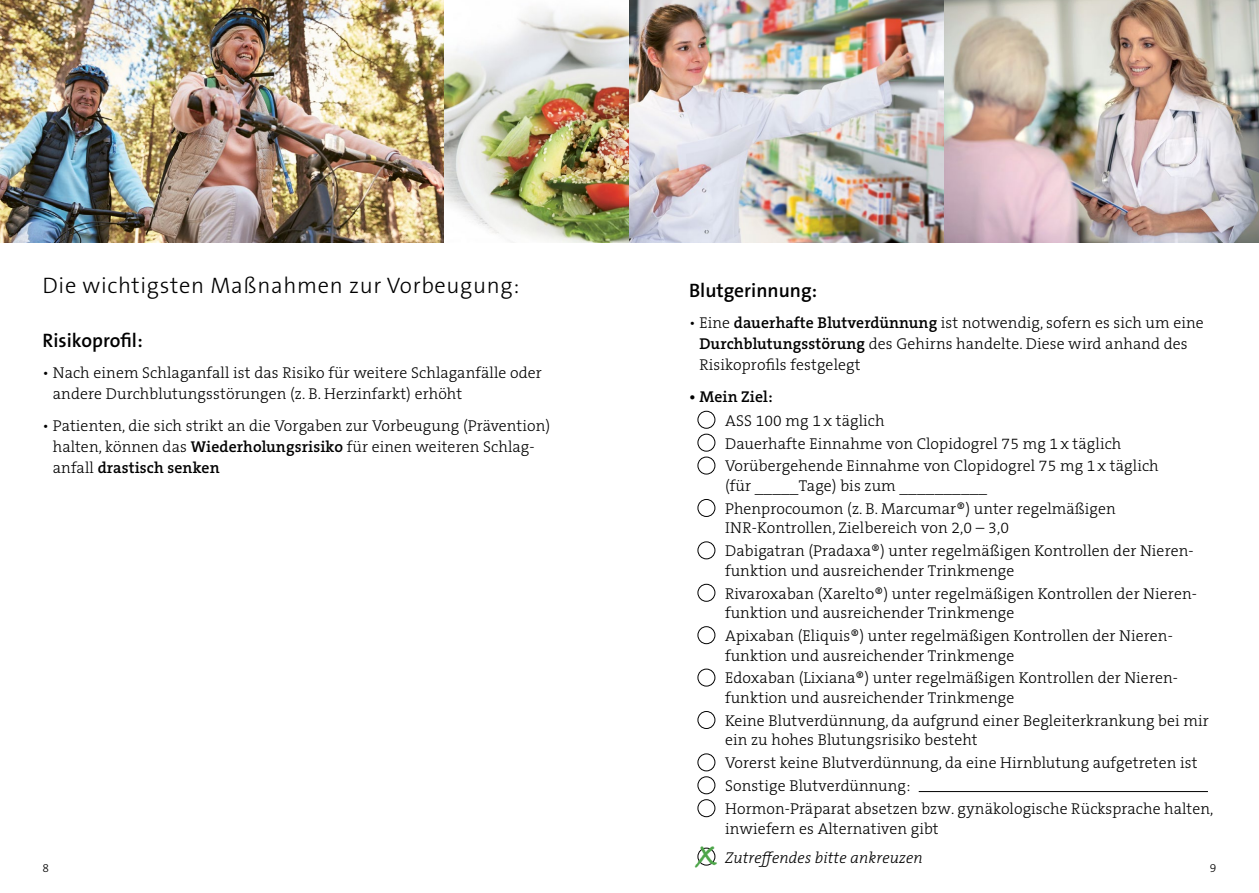
<style>
.page{position:relative;width:1259px;height:893px;background:#fff}
.page>*{position:absolute;margin:0;border:0;box-sizing:border-box;transform-origin:0 0}
.t1{font:700 40.5px "Bradley Hand ITCTT";color:#4ea54a}
.t2{font:300 22.5px "The Sans B W3";letter-spacing:.03em;color:#000}
.t3{font:600 19.5px "The Sans B W6";color:#000}
.t4{font:300 15.75px/23px "The Serif B W3";letter-spacing:.01em;color:#000}
.t5{font:600 15.75px "The Serif B W6";letter-spacing:.01em;color:#000}
.t6{font:italic 300 15.75px "The Serif B W3";letter-spacing:.01em;color:#000}
.t7{font:300 12px "The Sans B W3";color:#000}
.s1{font-family:"The Serif B W6";font-weight:600}
.s2{font-family:"The Serif B W3";font-weight:300}
</style>
<div class="page">
<hr style="left:918px;top:791px;width:290px;height:1px;background:#000">
<div style="left:697px;top:411px;width:18px;height:18px;border:1px solid #000;border-radius:50%"></div>
<div style="left:697px;top:434px;width:18px;height:18px;border:1px solid #000;border-radius:50%"></div>
<div style="left:697px;top:457px;width:18px;height:17px;border:1px solid #000;border-radius:50%"></div>
<div style="left:697px;top:499px;width:18px;height:18px;border:1px solid #000;border-radius:50%"></div>
<div style="left:697px;top:541px;width:18px;height:18px;border:1px solid #000;border-radius:50%"></div>
<div style="left:697px;top:584px;width:18px;height:18px;border:1px solid #000;border-radius:50%"></div>
<div style="left:697px;top:626px;width:18px;height:18px;border:1px solid #000;border-radius:50%"></div>
<div style="left:697px;top:669px;width:18px;height:17px;border:1px solid #000;border-radius:50%"></div>
<div style="left:697px;top:711px;width:18px;height:18px;border:1px solid #000;border-radius:50%"></div>
<div style="left:697px;top:753px;width:18px;height:18px;border:1px solid #000;border-radius:50%"></div>
<div style="left:697px;top:776px;width:18px;height:18px;border:1px solid #000;border-radius:50%"></div>
<div style="left:697px;top:799px;width:18px;height:18px;border:1px solid #000;border-radius:50%"></div>
<div style="left:697px;top:848px;width:18px;height:17px;border:1px solid #000;border-radius:50%"></div>
<img style="left:0;top:0;width:1259px;height:242px">
<h2 class="t2" style="left:43px;top:271px;width:478px">Die wichtigsten Maßnahmen zur Vorbeugung:</h2>
<p class="t3" style="left:689px;top:277px;width:130px">Blutgerinnung:</p>
<p class="t4" style="left:699px;top:312px;width:506px;line-height:21px;text-indent:-10px">• Eine <span class="s1">dauerhafte Blutverdünnung</span> ist notwendig, sofern es sich um eine<br><span class="s1">Durchblutungsstörung</span> des Gehirns handelte. Diese wird anhand des<br>Risikoprofils festgelegt</p>
<p class="t5" style="left:689px;top:386px;width:85px">• Mein Ziel:</p>
<p class="t4" style="left:725px;top:409px;width:435px">ASS 100 mg 1 x täglich<br>Dauerhafte Einnahme von Clopidogrel 75 mg 1 x täglich<br>Vorübergehende Einnahme von Clopidogrel 75 mg 1 x täglich</p>
<p class="t4" style="left:725px;top:474px;width:392px">(für _____Tage) bis zum __________<br>Phenprocoumon (z. B. Marcumar®) unter regelmäßigen</p>
<p class="t4" style="left:725px;top:517px;width:470px">INR-Kontrollen, Zielbereich von 2,0 – 3,0<br>Dabigatran (Pradaxa®) unter regelmäßigen Kontrollen der Nieren-</p>
<p class="t4" style="left:725px;top:559px;width:473px">funktion und ausreichender Trinkmenge<br>Rivaroxaban (Xarelto®) unter regelmäßigen Kontrollen der Nieren-</p>
<p class="t4" style="left:725px;top:601px;width:449px">funktion und ausreichender Trinkmenge<br>Apixaban (Eliquis®) unter regelmäßigen Kontrollen der Nieren-</p>
<p class="t4" style="left:725px;top:644px;width:454px">funktion und ausreichender Trinkmenge<br>Edoxaban (Lixiana®) unter regelmäßigen Kontrollen der Nieren-</p>
<p class="t4" style="left:725px;top:686px;width:485px">funktion und ausreichender Trinkmenge<br>Keine Blutverdünnung, da aufgrund einer Begleiterkrankung bei mir</p>
<p class="t4" style="left:725px;top:729px;width:490px">ein zu hohes Blutungsrisiko besteht<br>Vorerst keine Blutverdünnung, da eine Hirnblutung aufgetreten ist Sonstige Blutverdünnung:<br>Hormon-Präparat absetzen bzw. gynäkologische Rücksprache halten,</p>
<p class="t4" style="left:725px;top:817px;width:215px">inwiefern es Alternativen gibt</p>
<h1 class="t1" style="left:697px;top:822px;width:21px">x</h1>
<p class="t6" style="left:725px;top:847px;width:199px">Zutreffendes bitte ankreuzen</p>
<p class="t3" style="left:43px;top:328px;width:102px">Risikoprofil:</p>
<p class="t4" style="left:53px;top:363px;width:490px;line-height:21px;text-indent:-10px">• Nach einem Schlaganfall ist das Risiko für weitere Schlaganfälle oder andere Durchblutungsstörungen (z. B. Herzinfarkt) erhöht</p>
<p class="t4" style="left:43px;top:415px;width:509px;line-height:21px;text-align:center">• Patienten, die sich strikt an die Vorgaben zur Vorbeugung (Prävention) halten, können das <span class="s1">Wiederholungsrisiko</span> für einen weiteren Schlag-</p>
<p class="t5" style="left:53px;top:457px;width:168px"><span class="s2">anfall</span> drastisch senken</p>
<p class="t7" style="left:43px;top:860px;width:8px">8</p>
<p class="t7" style="left:1209px;top:860px;width:8px">9</p>
</div>
